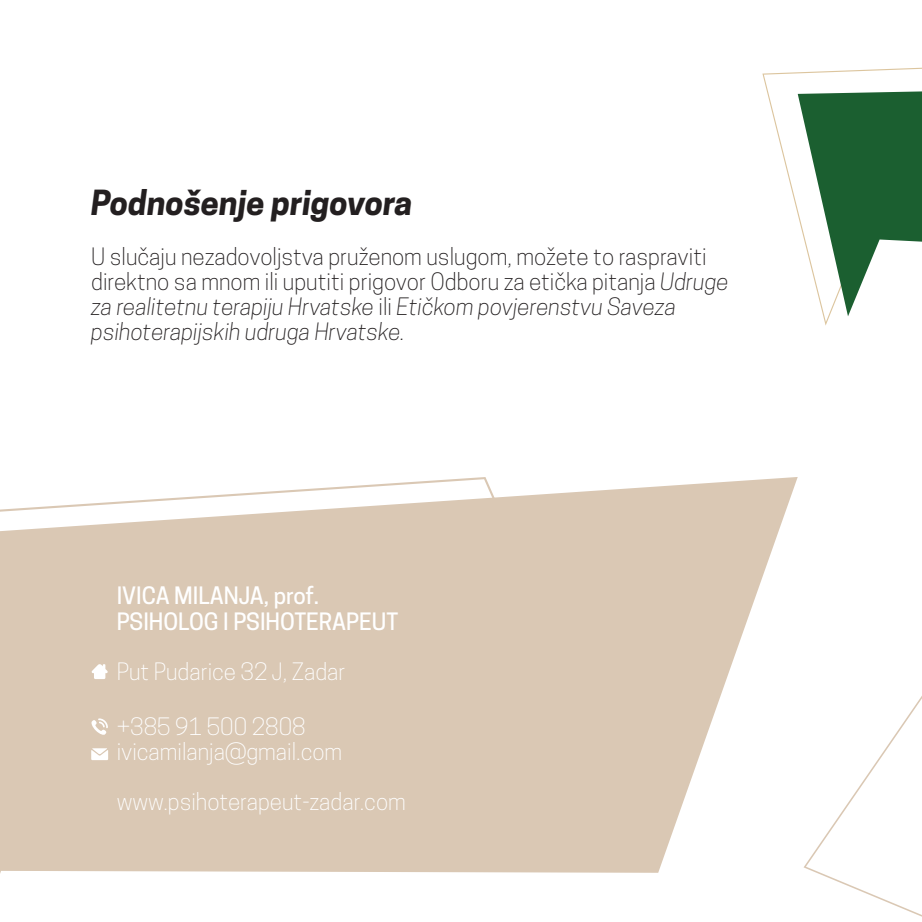
<style>
.page{position:relative;width:922px;height:922px;background:#fff}
.page>*{position:absolute;margin:0;border:0;box-sizing:border-box;transform-origin:0 0}
.t1{font:italic 700 32.5px "Cooper Hewitt";color:#231f20}
.t2{font:300 22.5px/25px "Cooper Hewitt";color:#231f20}
.t3{font:300 22.5px/25px "Cooper Hewitt";color:#fff}
.t4{font:500 22.5px/25px "Cooper Hewitt";color:#fff}
.s1{font-style:italic}
</style>
<div class="page">
<svg style="left:0;top:477px;width:797px;height:396px;fill:#dac8b4"></svg>
<svg style="left:803px;top:697px;width:118px;height:219px"></svg>
<svg style="left:0;top:477px;width:641px;height:354px;fill:#dac8b4"></svg>
<svg style="left:762px;top:68px;width:159px;height:257px"></svg>
<svg style="left:797px;top:91px;width:124px;height:225px"></svg>
<svg style="left:91px;top:718px;width:17px;height:17px"></svg>
<svg style="left:91px;top:748px;width:17px;height:12px"></svg>
<svg style="left:91px;top:664px;width:17px;height:15px"></svg>
<h1 class="t1" style="left:91px;top:183px;width:323px">Podnošenje prigovora</h1>
<p class="t2" style="left:91px;top:244px;width:639px">U slučaju nezadovoljstva pruženom uslugom, možete to raspraviti direktno sa mnom ili uputiti prigovor Odboru za etička pitanja <span class="s1">Udruge za realitetnu terapiju Hrvatske</span> ili <span class="s1">Etičkom povjerenstvu Saveza psihoterapijskih udruga Hrvatske.</span></p>
<p class="t4" style="left:117px;top:583px;width:283px">IVICA MILANJA, prof.<br>PSIHOLOG I PSIHOTERAPEUT</p>
<p class="t3" style="left:117px;top:658px;width:230px">Put Pudarice 32 J, Zadar</p>
<p class="t3" style="left:117px;top:714px;width:227px">+385 91 500 2808 ivicamilanja@gmail.com</p>
<p class="t3" style="left:117px;top:789px;width:290px">www.psihoterapeut-zadar.com</p>
</div>
